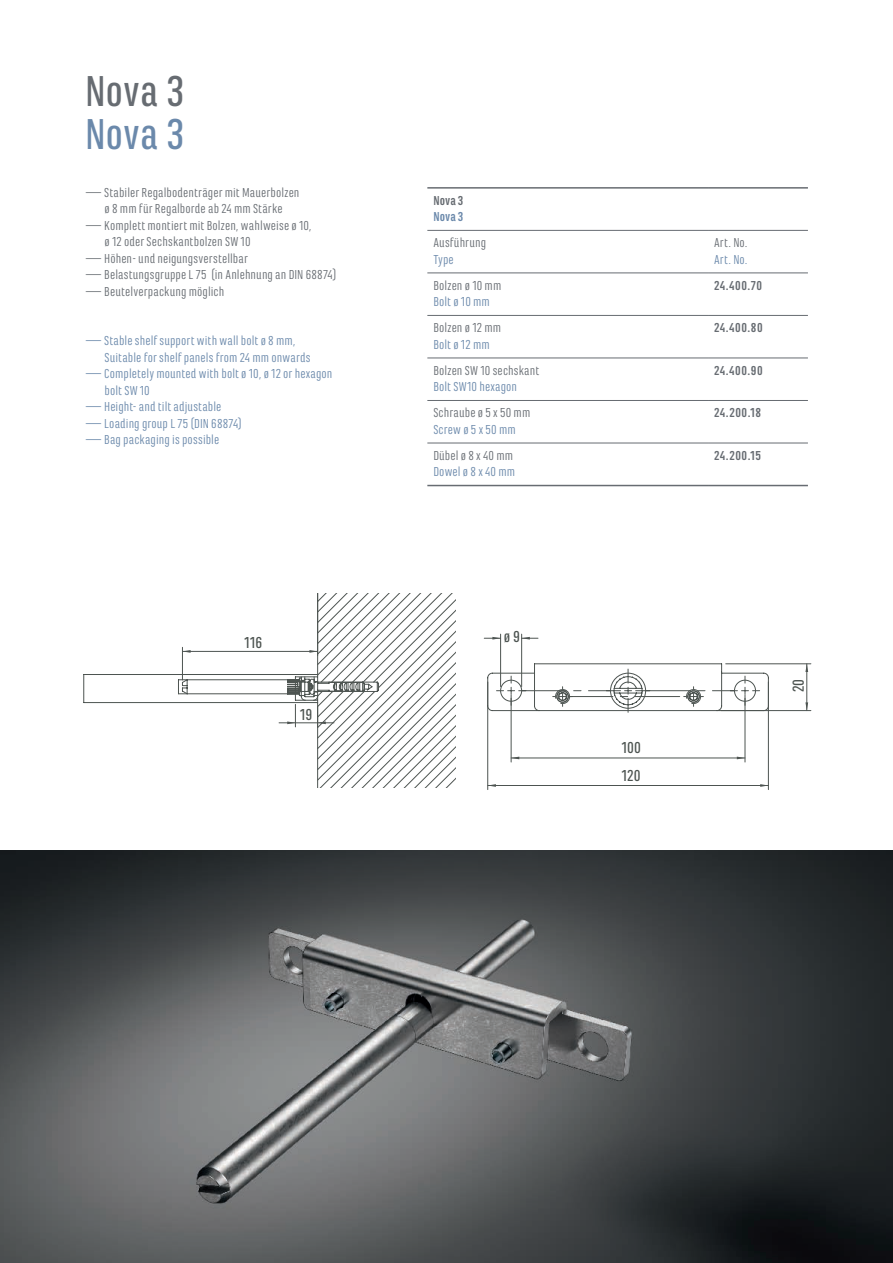
<style>
.page{position:relative;width:893px;height:1263px;background:#fff}
.page>*{position:absolute;margin:0;border:0;box-sizing:border-box;transform-origin:0 0}
.t1{font:500 45px "Marianina FY";color:#676c72}
.t2{font:500 45px "Marianina FY";color:#6b89ab}
.t3{font:500 16.5px "Marianina FY";color:#4d5451}
.t4{font:13.5px/16.5px "Marianina FY";letter-spacing:.01em;color:#676c72;text-align:center}
.t5{font:13.5px/16.5px "Marianina FY";letter-spacing:.01em;color:#6b89ab}
.t6{font:700 13.5px "Marianina FY";letter-spacing:.035em;color:#676c72}
.t7{font:700 13.5px "Marianina FY";color:#6b89ab}
</style>
<div class="page">
<svg style="left:83px;top:594px;width:372px;height:193px"></svg>
<hr style="left:427px;top:187px;width:281px;height:2px;background:#676c72">
<hr style="left:708px;top:187px;width:100px;height:2px;background:#676c72">
<hr style="left:427px;top:230px;width:281px;height:1px;background:#676c72">
<hr style="left:708px;top:230px;width:100px;height:1px;background:#676c72">
<hr style="left:427px;top:273px;width:281px;height:1px;background:#676c72">
<hr style="left:708px;top:273px;width:100px;height:1px;background:#676c72">
<hr style="left:427px;top:315px;width:281px;height:1px;background:#676c72">
<hr style="left:708px;top:315px;width:100px;height:1px;background:#676c72">
<hr style="left:427px;top:358px;width:281px;height:1px;background:#676c72">
<hr style="left:708px;top:358px;width:100px;height:1px;background:#676c72">
<hr style="left:427px;top:400px;width:281px;height:1px;background:#676c72">
<hr style="left:708px;top:400px;width:100px;height:1px;background:#676c72">
<hr style="left:427px;top:443px;width:281px;height:1px;background:#676c72">
<hr style="left:708px;top:443px;width:100px;height:1px;background:#676c72">
<hr style="left:427px;top:485px;width:281px;height:1px;background:#676c72">
<hr style="left:708px;top:485px;width:100px;height:1px;background:#676c72">
<svg style="left:488px;top:784px;width:8px;height:3px"></svg>
<svg style="left:760px;top:784px;width:8px;height:3px"></svg>
<hr style="left:487px;top:682px;width:1px;height:107px;background:#4d5451">
<hr style="left:768px;top:682px;width:1px;height:107px;background:#4d5451">
<hr style="left:488px;top:785px;width:280px;height:1px;background:#4d5451">
<hr style="left:511px;top:695px;width:1px;height:67px;background:#4d5451">
<hr style="left:745px;top:695px;width:1px;height:67px;background:#4d5451">
<hr style="left:511px;top:758px;width:234px;height:1px;background:#4d5451">
<svg style="left:484px;top:633px;width:328px;height:79px"></svg>
<img style="left:0;top:850px;width:893px;height:413px">
<h1 class="t1" style="left:85px;top:67px;width:101px">Nova 3</h1>
<h1 class="t2" style="left:85px;top:109px;width:101px">Nova 3</h1>
<p class="t4" style="left:85px;top:184px;width:216px">— Stabiler Regalbodenträger mit Mauerbolzen ø 8 mm für Regalborde ab 24 mm Stärke</p>
<p class="t4" style="left:105px;top:217px;width:209px;text-align:left;text-indent:-19px">— Komplett montiert mit Bolzen, wahlweise ø 10, ø 12 oder Sechskantbolzen SW 10</p>
<p class="t4" style="left:85px;top:250px;width:164px">— Höhen- und neigungsverstellbar</p>
<p class="t4" style="left:85px;top:266px;width:253px">— Belastungsgruppe L 75 (in Anlehnung an DIN 68874)</p>
<p class="t4" style="left:85px;top:283px;width:141px">— Beutelverpackung möglich</p>
<p class="t5" style="left:105px;top:332px;width:208px;text-indent:-19px">— Stable shelf support with wall bolt ø 8 mm,<br>Suitable for shelf panels from 24 mm onwards</p>
<p class="t5" style="left:105px;top:365px;width:229px;text-indent:-19px">— Completely mounted with bolt ø 10, ø 12 or hexagon bolt SW 10</p>
<p class="t5" style="left:85px;top:398px;width:138px">— Height- and tilt adjustable</p>
<p class="t5" style="left:85px;top:415px;width:159px">— Loading group L 75 (DIN 68874)</p>
<p class="t5" style="left:85px;top:431px;width:136px">— Bag packaging is possible</p>
<p class="t3" style="left:244px;top:633px;width:20px">116</p>
<p class="t3" style="left:300px;top:705px;width:14px">19</p>
<p class="t6" style="left:433px;top:193px;width:32px">Nova 3</p>
<p class="t7" style="left:433px;top:209px;width:32px">Nova 3</p>
<p class="t4" style="left:433px;top:234px;width:54px">Ausführung</p>
<p class="t5" style="left:433px;top:251px;width:22px">Type</p>
<p class="t4" style="left:714px;top:234px;width:35px">Art. No.</p>
<p class="t5" style="left:714px;top:251px;width:35px">Art. No.</p>
<p class="t4" style="left:433px;top:277px;width:69px">Bolzen ø 10 mm</p>
<p class="t5" style="left:433px;top:293px;width:58px">Bolt ø 10 mm</p>
<p class="t6" style="left:714px;top:278px;width:50px">24.400.70</p>
<p class="t4" style="left:433px;top:319px;width:69px">Bolzen ø 12 mm</p>
<p class="t5" style="left:433px;top:336px;width:58px">Bolt ø 12 mm</p>
<p class="t3" style="left:467px;top:347px;width:24px;rotate:-90deg">ø 24</p>
<p class="t6" style="left:714px;top:320px;width:50px">24.400.80</p>
<p class="t4" style="left:433px;top:362px;width:107px">Bolzen SW 10 sechskant</p>
<p class="t5" style="left:433px;top:378px;width:85px">Bolt SW10 hexagon</p>
<p class="t6" style="left:714px;top:363px;width:50px">24.400.90</p>
<p class="t4" style="left:433px;top:405px;width:98px">Schraube ø 5 x 50 mm</p>
<p class="t5" style="left:433px;top:421px;width:84px">Screw ø 5 x 50 mm</p>
<p class="t6" style="left:714px;top:405px;width:49px">24.200.18</p>
<p class="t4" style="left:433px;top:447px;width:81px">Dübel ø 8 x 40 mm</p>
<p class="t5" style="left:433px;top:464px;width:83px">Dowel ø 8 x 40 mm</p>
<p class="t6" style="left:714px;top:448px;width:49px">24.200.15</p>
<p class="t3" style="left:504px;top:628px;width:18px">ø 9</p>
<p class="t3" style="left:789px;top:692px;width:15px;rotate:-90deg">20</p>
<p class="t3" style="left:622px;top:739px;width:21px">100</p>
<p class="t3" style="left:621px;top:766px;width:21px">120</p>
</div>
